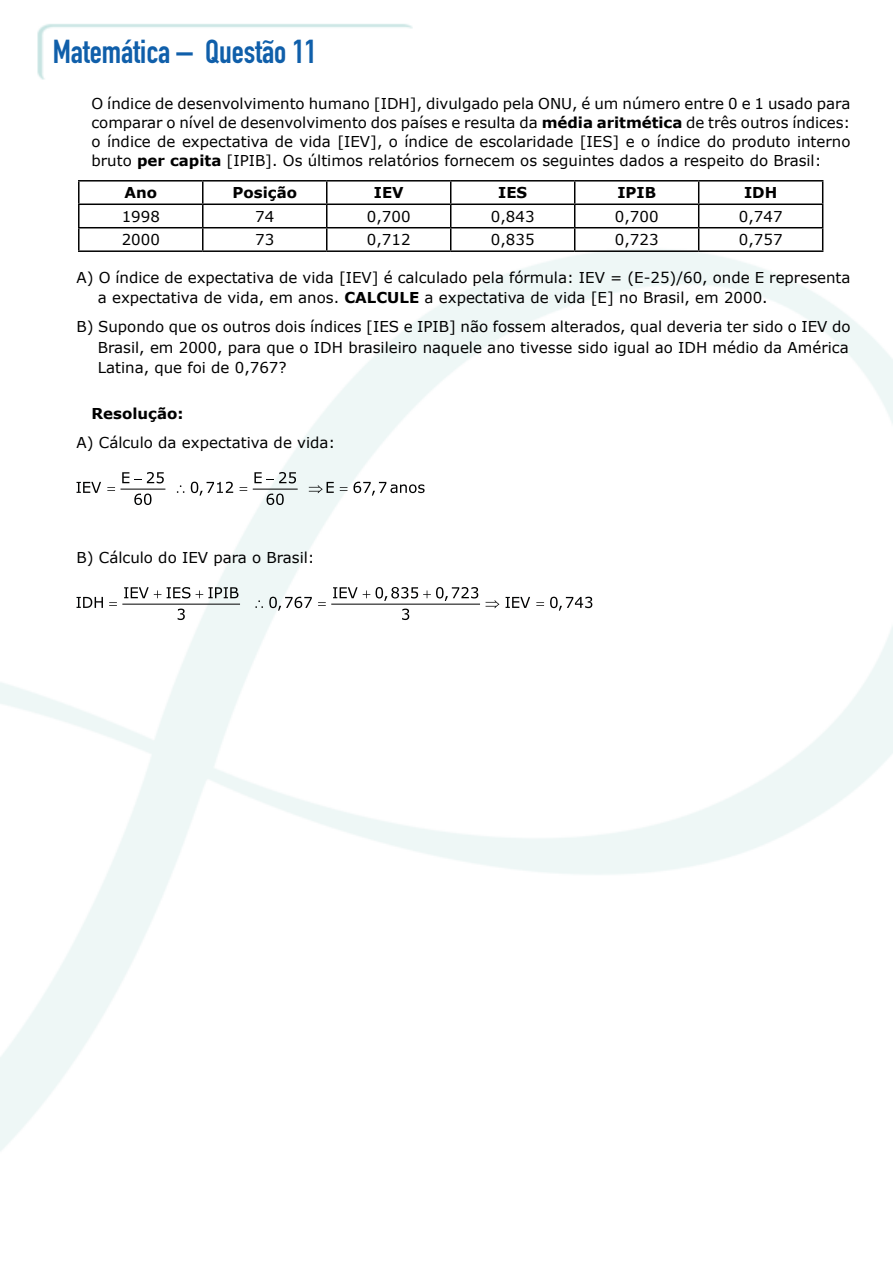
<style>
.page{position:relative;width:893px;height:1263px;background:#fff}
.page>*{position:absolute;margin:0;border:0;box-sizing:border-box;transform-origin:0 0}
.t1{font:32.7px "DIN Engschrift Std";color:#105faa}
.t2{font:15px/18.8px "Verdana";color:#000;text-align:justify}
.t3{font:700 15px "Verdana";color:#000}
.s1{font-weight:700}
</style>
<div class="page">
<img style="left:0;top:24px;width:893px;height:1127px">
<hr style="left:78px;top:180px;width:125px;height:2px;background:#000">
<hr style="left:78px;top:182px;width:2px;height:21px;background:#000">
<hr style="left:203px;top:180px;width:124px;height:2px;background:#000">
<hr style="left:202px;top:182px;width:2px;height:21px;background:#000">
<hr style="left:327px;top:180px;width:124px;height:2px;background:#000">
<hr style="left:451px;top:180px;width:124px;height:2px;background:#000">
<hr style="left:575px;top:180px;width:124px;height:2px;background:#000">
<hr style="left:699px;top:180px;width:124px;height:2px;background:#000">
<hr style="left:78px;top:203px;width:125px;height:2px;background:#000">
<hr style="left:78px;top:205px;width:2px;height:22px;background:#000">
<hr style="left:203px;top:203px;width:124px;height:2px;background:#000">
<hr style="left:202px;top:205px;width:2px;height:22px;background:#000">
<hr style="left:327px;top:203px;width:124px;height:2px;background:#000">
<hr style="left:451px;top:203px;width:124px;height:2px;background:#000">
<hr style="left:575px;top:203px;width:124px;height:2px;background:#000">
<hr style="left:699px;top:203px;width:124px;height:2px;background:#000">
<hr style="left:78px;top:227px;width:125px;height:1px;background:#000">
<hr style="left:78px;top:228px;width:2px;height:22px;background:#000">
<hr style="left:203px;top:227px;width:124px;height:1px;background:#000">
<hr style="left:202px;top:228px;width:2px;height:22px;background:#000">
<hr style="left:327px;top:227px;width:124px;height:1px;background:#000">
<svg style="left:326px;top:182px;width:1px;height:68px"></svg>
<hr style="left:451px;top:227px;width:124px;height:1px;background:#000">
<svg style="left:450px;top:182px;width:1px;height:68px"></svg>
<hr style="left:575px;top:227px;width:124px;height:1px;background:#000">
<svg style="left:574px;top:182px;width:1px;height:68px"></svg>
<hr style="left:699px;top:227px;width:124px;height:1px;background:#000">
<svg style="left:698px;top:182px;width:1px;height:68px"></svg>
<svg style="left:822px;top:182px;width:1px;height:68px"></svg>
<hr style="left:78px;top:250px;width:125px;height:2px;background:#000">
<hr style="left:203px;top:250px;width:124px;height:2px;background:#000">
<hr style="left:327px;top:250px;width:124px;height:2px;background:#000">
<hr style="left:451px;top:250px;width:124px;height:2px;background:#000">
<hr style="left:575px;top:250px;width:124px;height:2px;background:#000">
<hr style="left:699px;top:250px;width:124px;height:2px;background:#000">
<hr style="left:121px;top:489px;width:44px;height:1px;background:#000101">
<hr style="left:253px;top:489px;width:44px;height:1px;background:#000101">
<svg style="left:107px;top:487px;width:8px;height:4px"></svg>
<svg style="left:177px;top:485px;width:7px;height:8px"></svg>
<svg style="left:240px;top:487px;width:7px;height:4px"></svg>
<svg style="left:340px;top:487px;width:7px;height:4px"></svg>
<svg style="left:122px;top:472px;width:42px;height:11px"></svg>
<svg style="left:254px;top:472px;width:42px;height:11px"></svg>
<svg style="left:77px;top:482px;width:24px;height:11px"></svg>
<svg style="left:191px;top:482px;width:42px;height:14px"></svg>
<svg style="left:309px;top:482px;width:25px;height:11px"></svg>
<svg style="left:353px;top:482px;width:72px;height:14px"></svg>
<svg style="left:134px;top:494px;width:18px;height:11px"></svg>
<svg style="left:267px;top:494px;width:17px;height:11px"></svg>
<hr style="left:123px;top:604px;width:117px;height:1px;background:#000101">
<hr style="left:332px;top:604px;width:148px;height:1px;background:#000101">
<svg style="left:109px;top:602px;width:8px;height:4px"></svg>
<svg style="left:255px;top:600px;width:8px;height:8px"></svg>
<svg style="left:318px;top:602px;width:8px;height:4px"></svg>
<svg style="left:486px;top:600px;width:13px;height:8px"></svg>
<svg style="left:536px;top:602px;width:8px;height:4px"></svg>
<svg style="left:124px;top:587px;width:37px;height:11px"></svg>
<svg style="left:167px;top:587px;width:23px;height:11px"></svg>
<svg style="left:196px;top:587px;width:42px;height:11px"></svg>
<svg style="left:333px;top:587px;width:37px;height:11px"></svg>
<svg style="left:376px;top:587px;width:102px;height:14px"></svg>
<svg style="left:77px;top:597px;width:26px;height:11px"></svg>
<svg style="left:269px;top:597px;width:43px;height:14px"></svg>
<svg style="left:506px;top:597px;width:24px;height:11px"></svg>
<svg style="left:550px;top:597px;width:42px;height:14px"></svg>
<svg style="left:178px;top:609px;width:7px;height:11px"></svg>
<svg style="left:402px;top:609px;width:7px;height:11px"></svg>
<h1 class="t1" style="left:53px;top:33px;width:266px">Matemática – Questão 11</h1>
<p class="t2" style="left:92px;top:94px;width:760px">O índice de desenvolvimento humano [IDH], divulgado pela ONU, é um número entre 0 e 1 usado para comparar o nível de desenvolvimento dos países e resulta da <span class="s1">média aritmética</span> de três outros índices: o índice de expectativa de vida [IEV], o índice de escolaridade [IES] e o índice do produto interno bruto <span class="s1">per capita</span> [IPIB]. Os últimos relatórios fornecem os seguintes dados a respeito do Brasil:</p>
<p class="t3" style="left:124px;top:182px;width:34px">Ano</p>
<p class="t3" style="left:233px;top:182px;width:66px">Posição</p>
<p class="t3" style="left:374px;top:182px;width:11px">IEV</p>
<p class="t3" style="left:498px;top:182px;width:11px">IES</p>
<p class="t3" style="left:617px;top:182px;width:10px">IPI</p>
<p class="t3" style="left:645px;top:182px;width:13px">B</p>
<p class="t3" style="left:744px;top:182px;width:35px">IDH</p>
<p class="t2" style="left:122px;top:207px;width:40px">1998</p>
<p class="t2" style="left:255px;top:207px;width:21px">74</p>
<p class="t2" style="left:367px;top:207px;width:45px">0,700</p>
<p class="t2" style="left:491px;top:207px;width:45px">0,843</p>
<p class="t2" style="left:615px;top:207px;width:45px">0,700</p>
<p class="t2" style="left:739px;top:207px;width:45px">0,747</p>
<p class="t2" style="left:122px;top:230px;width:40px">2000</p>
<p class="t2" style="left:255px;top:230px;width:21px">73</p>
<p class="t2" style="left:367px;top:230px;width:45px">0,712</p>
<p class="t2" style="left:491px;top:230px;width:45px">0,835</p>
<p class="t2" style="left:615px;top:230px;width:45px">0,723</p>
<p class="t2" style="left:739px;top:230px;width:45px">0,757</p>
<p class="t2" style="left:98px;top:267px;width:754px;line-height:20.2px;text-indent:-21px">A) O índice de expectativa de vida [IEV] é calculado pela fórmula: IEV = (E-25)/60, onde E representa a expectativa de vida, em anos. <span class="s1">Calcule</span> a expectativa de vida [E] no Brasil, em 2000.</p>
<p class="t2" style="left:98px;top:316px;width:754px;line-height:20.2px;text-indent:-21px">B) Supondo que os outros dois índices [IES e IPIB] não fossem alterados, qual deveria ter sido o IEV do Brasil, em 2000, para que o IDH brasileiro naquele ano tivesse sido igual ao IDH médio da América Latina, que foi de 0,767?</p>
<p class="t3" style="left:92px;top:403px;width:93px">Resolução:</p>
<p class="t2" style="left:77px;top:432px;width:260px">A) Cálculo da expectativa de vida:</p>
<p class="t2" style="left:77px;top:547px;width:240px">B) Cálculo do IEV para o Brasil:</p>
</div>
